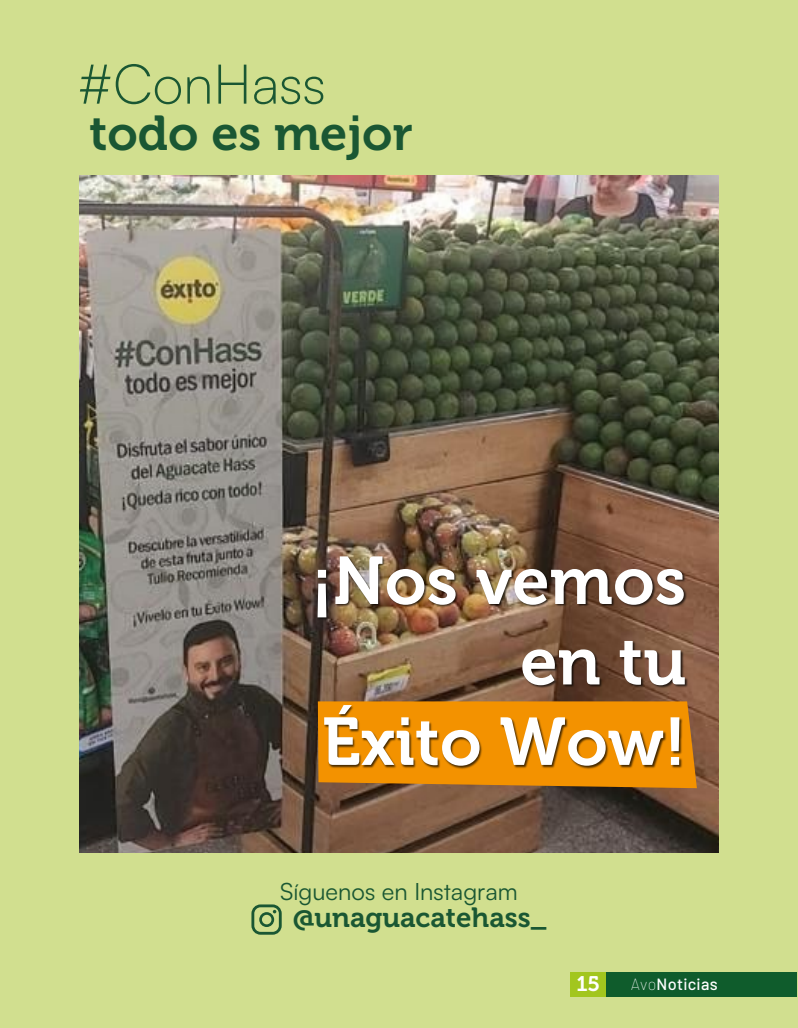
<style>
.page{position:relative;width:798px;height:1028px;background:#fff}
.page>*{position:absolute;margin:0;border:0;box-sizing:border-box;transform-origin:0 0}
.t1{font:67px/80.4px "Museo 700";color:#fff;text-align:right}
.t2{font:300 55px "Satoshi";color:#1a5733}
.t3{font:48.75px "Museo 700";color:#1a5733}
.t4{font:27.62px "Museo 700";color:#1a5733}
.t5{font:23.75px "Satoshi";color:#1a5733}
.t6{font:21px "Museo 700";color:#fff}
.t7{font:500 16.25px "Barlow";letter-spacing:.02em;color:#fff}
.s1{font-weight:100}
</style>
<div class="page">
<div style="left:0;top:0;width:797px;height:1028px;background:#d1df8f"></div>
<img style="left:80px;top:176px;width:637px;height:676px">
<svg style="left:318px;top:701px;width:378px;height:87px;background:#99642a"></svg>
<img style="left:309px;top:545px;width:381px;height:240px">
<svg style="left:251px;top:904px;width:30px;height:30px"></svg>
<div style="left:570px;top:972px;width:226px;height:24px;background:#0f5c2c"></div>
<div style="left:570px;top:972px;width:35px;height:24px;background:#a2c61e"></div>
<p class="t2" style="left:77px;top:49px;width:250px">#ConHass</p>
<p class="t3" style="left:89px;top:106px;width:325px">todo es mejor</p>
<p class="t1" style="left:311px;top:541px;width:376px">¡Nos vemos en tu<br>Éxito Wow!</p>
<p class="t5" style="left:280px;top:875px;width:239px">Síguenos en Instagram</p>
<p class="t4" style="left:293px;top:902px;width:255px">@unaguacatehass_</p>
<p class="t6" style="left:576px;top:972px;width:25px">15</p>
<p class="t7" style="left:630px;top:973px;width:88px"><span class="s1">Avo</span>Noticias</p>
</div>
